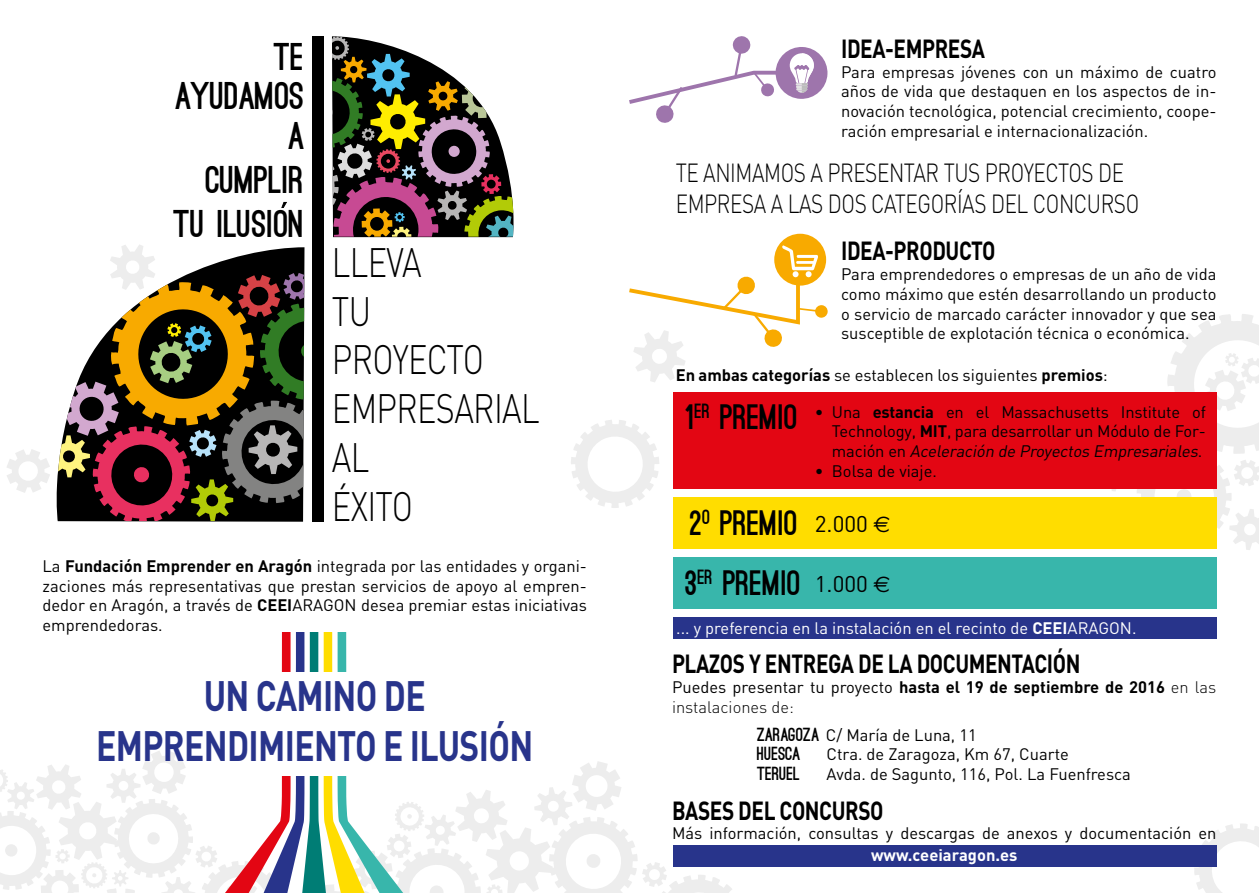
<style>
.page{position:relative;width:1259px;height:893px;background:#fff}
.page>*{position:absolute;margin:0;border:0;box-sizing:border-box;transform-origin:0 0}
.t1{font:700 42px/50.4px "DIN";letter-spacing:-.02em;color:#28348b;text-align:center;scale:.8 1}
.t2{font:300 40.65px/48.8px "DIN";letter-spacing:-.02em;color:#000;scale:.8 1}
.t3{font:900 36.75px/39.5px "Ostrich Sans";color:#000;text-align:right}
.t4{font:900 33.45px/60.3px "Ostrich Sans";color:#000}
.t5{font:700 25.95px "DIN";letter-spacing:-.02em;color:#000;scale:.8 1}
.t6{font:300 25.95px/31px "DIN";letter-spacing:-.02em;color:#000;scale:.8 1}
.t7{font:22.5px "DIN";color:#000}
.t8{font:900 18px "Ostrich Sans";color:#000}
.t9{font:16.5px/19.8px "DIN";color:#000;text-align:justify}
.t10{font:700 16.5px/19.8px "DIN";color:#000}
.t11{font:16.5px "DIN";color:#fff}
.t12{font:700 16.5px "DIN";color:#fff}
.s1{font-weight:700}
.s2{font-style:italic}
.s3{font-family:"Euro Sans"}
.s4{font-weight:400}
.s5{font-weight:300}
.s6{font-family:"Ostrich Sans";font-weight:900;font-size:18px}
</style>
<div class="page">
<svg style="left:1193px;top:824px;width:66px;height:69px"></svg>
<svg style="left:1112px;top:314px;width:147px;height:236px"></svg>
<div style="left:673px;top:392px;width:543px;height:97px;background:#e30613"></div>
<div style="left:673px;top:497px;width:543px;height:52px;background:#fd0"></div>
<div style="left:673px;top:557px;width:543px;height:52px;background:#38b6ab"></div>
<div style="left:673px;top:618px;width:543px;height:21px;background:#28348b"></div>
<div style="left:673px;top:845px;width:543px;height:21px;background:#28348b"></div>
<div style="left:312px;top:36px;width:11px;height:486px;background:#000"></div>
<svg style="left:332px;top:36px;width:182px;height:201px"></svg>
<svg style="left:0;top:751px;width:745px;height:142px"></svg>
<svg style="left:281px;top:632px;width:66px;height:40px"></svg>
<svg style="left:629px;top:36px;width:199px;height:87px"></svg>
<svg style="left:814px;top:305px;width:14px;height:13px"></svg>
<div style="left:774px;top:234px;width:52px;height:52px;background:#f8aa00;border-radius:50%"></div>
<svg style="left:7px;top:449px;width:43px;height:44px"></svg>
<svg style="left:629px;top:245px;width:194px;height:137px"></svg>
<svg style="left:571px;top:420px;width:88px;height:88px"></svg>
<svg style="left:57px;top:245px;width:247px;height:276px"></svg>
<svg style="left:281px;top:202px;width:6px;height:6px"></svg>
<h3 class="t3" style="left:175px;top:38px;width:131px">TE<br>AYUDAMOS<br>A</h3>
<h3 class="t3" style="left:174px;top:159px;width:132px;line-height:44.1px">CUMPLIR<br>TU ILUSION</h3>
<h2 class="t2" style="left:332px;top:238px;width:250px">LL EVA<br>TU<br>PROYECTO<br>EMPRESARIAL<br>AL<br>ÉXITO</h2>
<p class="t9" style="left:43px;top:556px;width:546px">La <span class="s1">Fundación Emprender en Aragón</span> integrada por las entidades y organi&shy;zaciones más representativas que prestan servicios de apoyo al empren&shy;dedor en Aragón, a través de <span class="s1">CEEI</span>ARAGON desea premiar estas iniciativas emprendedoras.</p>
<h1 class="t1" style="left:96px;top:669px;width:548px">UN CAMINO DE<br>EMPRENDIMIENTO E ILUSIÓN</h1>
<h3 class="t5" style="left:841px;top:32px;width:182px">IDEA-EMPRESA</h3>
<p class="t9" style="left:841px;top:62px;width:377px">Para empresas jóvenes con un máximo de cuatro años de vida que destaquen en los aspectos de in&shy;novación tecnológica, potencial crecimiento, coope&shy;ración empresarial e internacionalización.</p>
<h3 class="t6" style="left:675px;top:157px;width:581px">TE ANIMAMOS A PRESENTAR TUS PROYECTOS DE<br>EMPRESA A LAS DOS CATEGORÍAS DEL CONCURSO</h3>
<h3 class="t5" style="left:841px;top:234px;width:194px">IDEA-PRODUCTO</h3>
<p class="t9" style="left:841px;top:264px;width:377px">Para emprendedores o empresas de un año de vida como máximo que estén desarrollando un producto o servicio de marcado carácter innovador y que sea susceptible de explotación técnica o económica.</p>
<p class="t9" style="left:675px;top:365px;width:434px"><span class="s1">En ambas categorías</span> se establecen los siguientes <span class="s1">premios</span>:</p>
<h3 class="t4" style="left:685px;top:388px;width:114px">1<sup>ER</sup> PREMIO</h3>
<h3 class="t4" style="left:685px;top:494px;width:117px">2<sup>O</sup> PREMIO<br>3<sup>ER</sup> PREMIO</h3>
<p class="t9" style="left:832px;top:401px;width:375px;text-indent:-17px">• Una <span class="s1">estancia</span> en el Massachusetts Institute of Technology, <span class="s1">MIT</span>, para desarrollar un Módulo de For&shy;m a c i ó n e n <span class="s2">Aceleración de Proyectos Empresariales</span>.</p>
<p class="t9" style="left:815px;top:461px;width:124px">• Bolsa de viaje.</p>
<h3 class="t7" style="left:815px;top:510px;width:77px">2.000 <span class="s3">€</span></h3>
<h3 class="t7" style="left:815px;top:570px;width:77px">1.000 <span class="s3">€</span></h3>
<p class="t11" style="left:676px;top:617px;width:462px">... y preferencia en la instalación en el recinto de <span class="s1">CEEI</span>ARAGON.</p>
<h3 class="t5" style="left:672px;top:647px;width:512px">PLAZOS Y ENTREGA DE LA DOCUMENTACIÓN</h3>
<p class="t10" style="left:672px;top:676px;width:546px"><span class="s4">Puedes presentar tu proyecto</span> hasta el 19 de septiembre de 2016 <span class="s5">EN LAS<br>INSTALACIONES DE:</span></p>
<p class="t9" style="left:757px;top:725px;width:221px"><span class="s6">ZARAGOZA</span> C/ María de Luna, 11</p>
<p class="t8" style="left:757px;top:747px;width:45px">HUESCA</p>
<p class="t9" style="left:826px;top:744px;width:244px">Ctra. de Zaragoza, Km 67, Cuarte</p>
<p class="t8" style="left:757px;top:767px;width:44px">TERUEL</p>
<p class="t9" style="left:826px;top:764px;width:306px">Avda. de Sagunto, 116, Pol. La Fuenfresca</p>
<h3 class="t5" style="left:672px;top:793px;width:33px">bases</h3>
<h3 class="t5" style="left:738px;top:793px;width:69px">del concurso</h3>
<p class="t9" style="left:672px;top:823px;width:546px">Más información, consultas y descargas de anexos y documentación en</p>
<p class="t12" style="left:871px;top:844px;width:148px">www.ceeiaragon.es</p>
</div>
